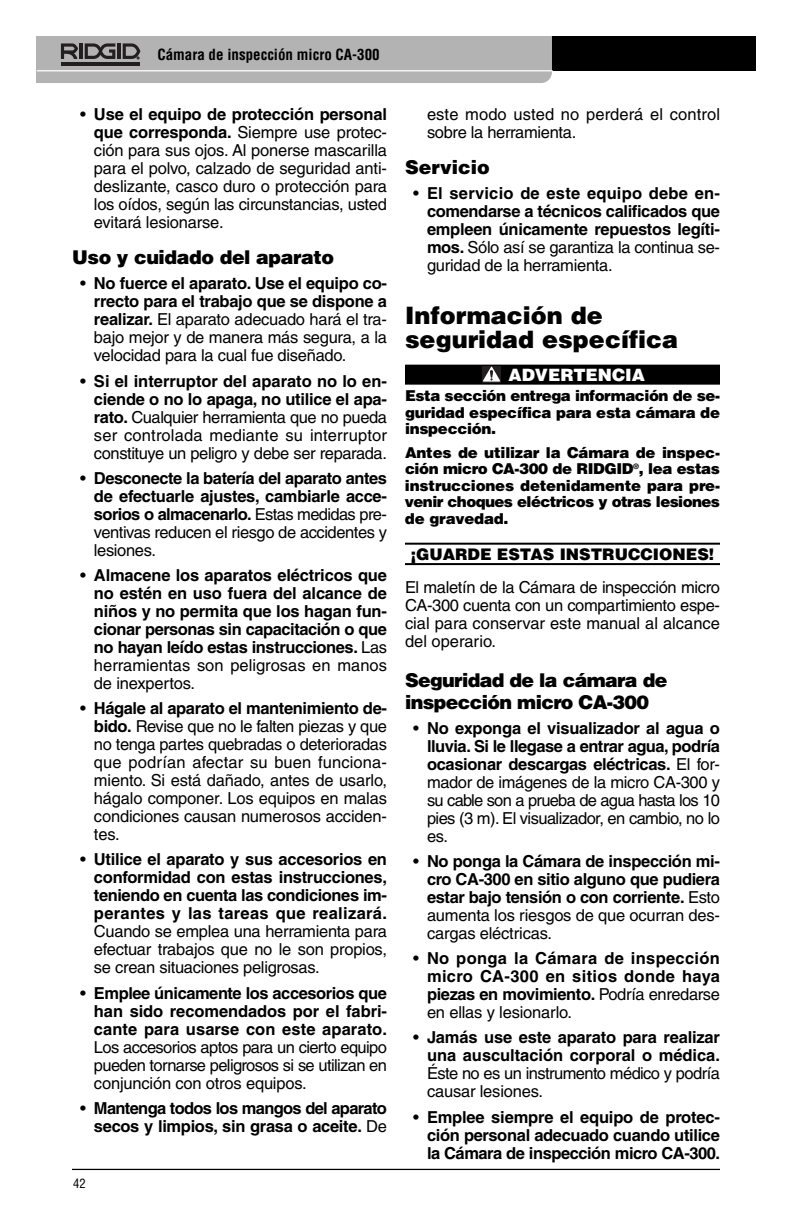
<style>
.page{position:relative;width:792px;height:1224px;background:#fff}
.page>*{position:absolute;margin:0;border:0;box-sizing:border-box;transform-origin:0 0}
.t1{font:900 24px/24px "Helvetica";color:#000}
.t2{font:900 19px/22px "Helvetica";letter-spacing:-.035em;color:#000}
.t3{font:900 19px "Helvetica";color:#000}
.t4{font:900 17px "Helvetica";color:#fff}
.t5{font:16.4px/18px "Helvetica";letter-spacing:-.015em;color:#000;text-align:justify}
.t6{font:700 16.4px/18px "Helvetica";letter-spacing:-.02em;color:#000;text-align:justify}
.t7{font:700 16.4px/18px "Helvetica";letter-spacing:-.04em;color:#000;text-align:right}
.t8{font:16.4px/18px "Helvetica";letter-spacing:.005em;color:#000}
.t9{font:16.4px/18px "Helvetica";letter-spacing:-.035em;color:#000}
.t10{font:900 16px "Helvetica";color:#000}
.t11{font:900 15px/16.4px "Helvetica";letter-spacing:-.02em;color:#000;text-align:justify}
.t12{font:700 condensed 15px "Helvetica";color:#000}
.t13{font:condensed 12.6px "Helvetica";color:#000}
.s1{font-weight:700}
.s2{font-weight:400}
</style>
<div class="page">
<hr style="left:72px;top:1169px;width:648px;height:1px;background:#000">
<div style="left:405px;top:365px;width:315px;height:20px;background:#000"></div>
<hr style="left:405px;top:543px;width:315px;height:2px;background:#000">
<hr style="left:405px;top:563px;width:315px;height:2px;background:#000">
<div style="left:482px;top:367px;width:19px;height:16px;background:#231f20"></div>
<svg style="left:483px;top:367px;width:17px;height:15px"></svg>
<div style="left:403px;top:37px;width:353px;height:34px;background:#000"></div>
<hr style="left:37px;top:70px;width:516px;height:1px;background:#fff">
<svg style="left:36px;top:36px;width:516px;height:47px;background:#afafaf"></svg>
<p class="t12" style="left:157px;top:48px;width:224px">Cámara de inspección micro CA-300</p>
<p class="t5" style="left:94px;top:107px;width:295px;text-indent:-14px">• <span class="s1">Use el equipo de protección personal que corresponda.</span> Siempre use protec&shy;ción para sus ojos. Al ponerse mascarilla para el polvo, calzado de seguridad anti&shy;deslizante, casco duro o protección para los oídos, según las circunstancias, usted evitará lesionarse.</p>
<p class="t2" style="left:72px;top:248px;width:264px">Uso y cuidado del aparato</p>
<p class="t5" style="left:94px;top:276px;width:295px;text-indent:-14px">• <span class="s1">No fuerce el aparato. Use el equipo co&shy;rrecto para el trabajo que se dispone a realizar.</span> El aparato adecuado hará el tra&shy;bajo mejor y de manera más segura, a la velocidad para la cual fue diseñado.</p>
<p class="t5" style="left:94px;top:373px;width:295px;text-indent:-14px">• <span class="s1">Si el interruptor del aparato no lo en&shy;ciende o no lo apaga, no utilice el apa&shy;rato.</span> Cualquier herramienta que no pueda ser controlada mediante su interruptor constituye un peligro y debe ser reparada.</p>
<p class="t6" style="left:94px;top:471px;width:295px;text-indent:-14px"><span class="s2">•</span> Desconecte la batería del aparato antes de efectuarle ajustes, cambiarle acce&shy;sorios o almacenarlo. <span class="s2">Estas medidas pre&shy;ventivas reducen el riesgo de accidentes y lesiones.</span></p>
<p class="t6" style="left:94px;top:568px;width:295px;text-indent:-14px"><span class="s2">•</span> Almacene los aparatos eléctricos que no estén en uso fuera del alcance de niños y no permita que los hagan fun&shy;cionar personas sin capacitación o que no hayan leído estas instrucciones. <span class="s2">Las herramientas son peligrosas en manos de inexpertos.</span></p>
<p class="t5" style="left:94px;top:701px;width:295px;text-indent:-14px">• <span class="s1">Hágale al aparato el mantenimiento de&shy;bido.</span> Revise que no le falten piezas y que no tenga partes quebradas o deterioradas que podrían afectar su buen funciona - mien to. Si está dañado, antes de usarlo, hágalo componer. Los equipos en malas condiciones causan numerosos acciden - tes.</p>
<p class="t6" style="left:94px;top:852px;width:295px;text-indent:-14px"><span class="s2">•</span> Utilice el aparato y sus accesorios en conformidad con estas instrucciones, teniendo en cuenta las condiciones im&shy;perantes y las tareas que realizará.</p>
<p class="t5" style="left:94px;top:924px;width:295px">Cuando se emplea una herramienta para efectuar trabajos que no le son propios, se crean situaciones peligrosas.</p>
<p class="t6" style="left:94px;top:985px;width:295px;text-indent:-14px"><span class="s2">•</span> Emplee únicamente los accesorios que han sido recomendados por el fabri&shy;cante para usarse con este aparato.</p>
<p class="t5" style="left:94px;top:1039px;width:294px">Los accesorios aptos para un cierto equipo pueden tornarse peligrosos si se utilizan en conjunción con otros equipos.</p>
<p class="t7" style="left:80px;top:1101px;width:308px"><span class="s2">•</span> Mantenga todos los mangos del aparato secos y limpios, sin grasa o aceite. <span class="s2">De</span></p>
<p class="t13" style="left:73px;top:1178px;width:14px">42</p>
<p class="t8" style="left:427px;top:107px;width:295px">este modo usted no perderá el control sobre la herramienta.</p>
<p class="t3" style="left:405px;top:161px;width:86px">Servicio</p>
<p class="t6" style="left:427px;top:186px;width:295px;text-indent:-14px"><span class="s2">•</span> El servicio de este equipo debe en&shy;comendarse a técnicos calificados que empleen únicamente repuestos legíti&shy;mos. <span class="s2">Sólo así se garantiza la continua se&shy;guridad de la herramienta.</span></p>
<h1 class="t1" style="left:405px;top:306px;width:275px">Información de seguridad específica</h1>
<p class="t4" style="left:508px;top:368px;width:138px">ADVERTENCIA</p>
<p class="t11" style="left:405px;top:389px;width:317px">Esta sección entrega información de se&shy;guridad específica para esta cámara de inspección.</p>
<p class="t11" style="left:405px;top:446px;width:317px">Antes de utilizar la Cámara de inspec&shy;ción micro CA-300 de RIDGID<sup>®</sup>, lea estas instrucciones detenidamente para pre&shy;venir choques eléctricos y otras lesiones de gravedad.</p>
<p class="t10" style="left:411px;top:549px;width:305px">¡GUARDE ESTAS INSTRUCCIONES!</p>
<p class="t5" style="left:405px;top:579px;width:316px">El maletín de la Cámara de inspección micro CA-300 cuenta con un compartimiento espe&shy;cial para conservar este manual al alcance del operario.</p>
<p class="t2" style="left:405px;top:670px;width:264px">Seguridad de la cámara de inspección micro CA-300</p>
<p class="t5" style="left:427px;top:721px;width:295px;text-indent:-14px">• <span class="s1">No exponga el visualizador al agua o llu via. Si le llegase a entrar agua, podría ocasionar descargas eléctricas.</span> El for&shy;mador de imágenes de la micro CA-300 y su cable son a prueba de agua hasta los 10 pies (3 m). El visualizador, en cambio, no lo es.</p>
<p class="t6" style="left:427px;top:854px;width:295px;text-indent:-14px"><span class="s2">•</span> No ponga la Cámara de inspección mi - cro CA-300 en sitio alguno que pu diera estar bajo tensión o con corriente. <span class="s2">Esto aumenta los riesgos de que ocurran des - cargas eléctricas.</span></p>
<p class="t6" style="left:427px;top:951px;width:295px;text-indent:-14px"><span class="s2">•</span> No ponga la Cámara de inspección micro CA-300 en sitios donde haya piezas en movimiento. <span class="s2">Podría enredarse en ellas y lesionarlo.</span></p>
<p class="t6" style="left:413px;top:1030px;width:308px;text-align:right"><span class="s2">•</span> Jamás use este aparato para realizar una auscultación corporal o médica.</p>
<p class="t9" style="left:427px;top:1066px;width:295px">Éste no es un instrumento médico y podría causar lesiones.</p>
<p class="t6" style="left:427px;top:1109px;width:295px;text-indent:-14px"><span class="s2">•</span> Emplee siempre el equipo de protec&shy;ción personal adecuado cuando uti lice la Cámara de inspección micro CA-300.</p>
</div>
